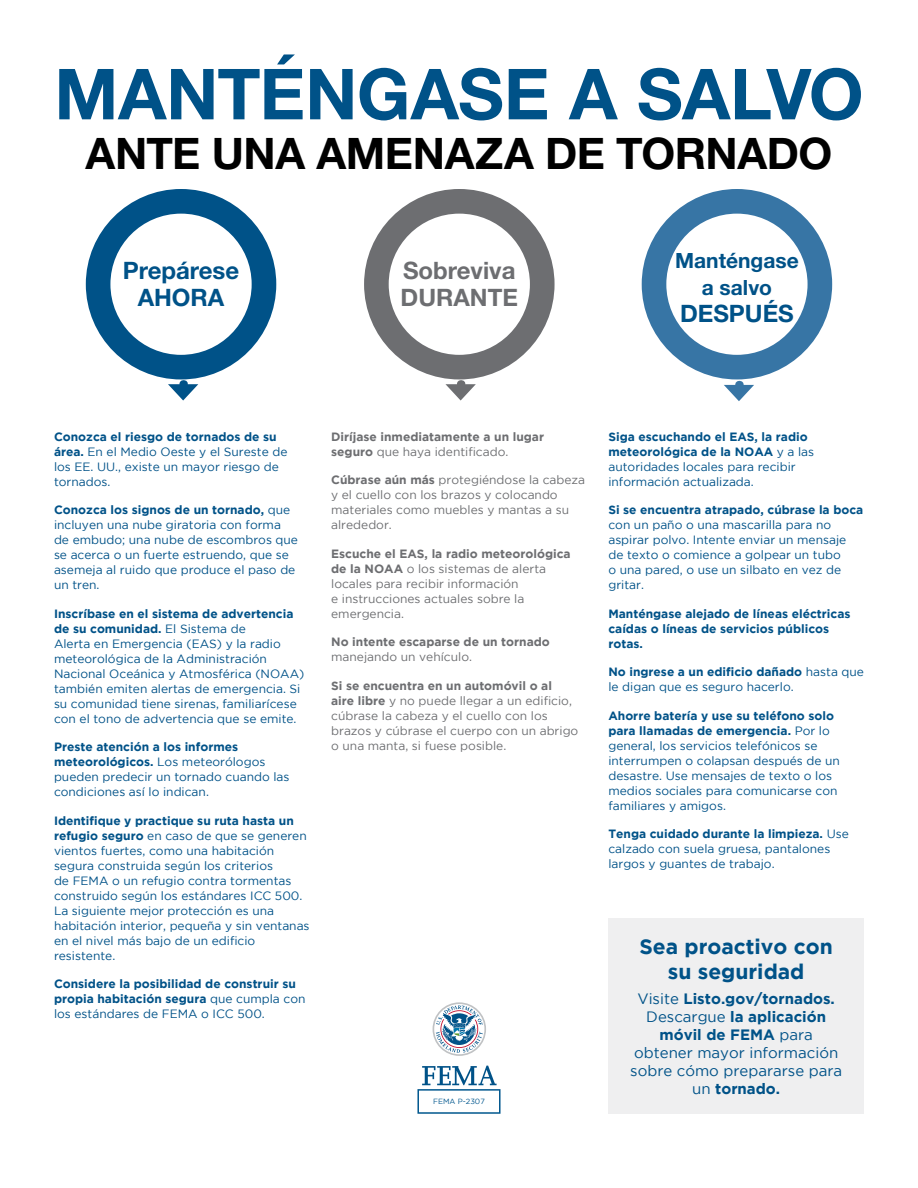
<style>
.page{position:relative;width:918px;height:1188px;background:#fff}
.page>*{position:absolute;margin:0;border:0;box-sizing:border-box;transform-origin:0 0}
.t1{font:700 70.5px "Helvetica Neue";letter-spacing:-.01em;color:#005288}
.t2{font:700 43.5px "Helvetica Neue";letter-spacing:-.01em;color:#000}
.t3{font:700 24px/27px "Helvetica Neue";color:#005288;text-align:center}
.t4{font:700 24px/27px "Helvetica Neue";color:#6d6e71}
.t5{font:700 21px/25.2px "Gotham";color:#005288;text-align:center}
.t6{font:700 21px/27px "Helvetica Neue";color:#005288;text-align:center}
.t7{font:15px/18px "Gotham";color:#005288;text-align:center}
.BT_Blue{font:12px/15px "Gotham";color:#005288}
.BT_Gray{font:12px/15px "Gotham";color:#6d6e71}
.BT_Blue-2{font:700 12px/15px "Gotham";color:#005288}
.BT_Gray-2{font:700 12px/15px "Gotham";color:#6d6e71}
.t8{font:7.5px "Gotham";color:#00578e}
.s1{font-weight:700}
.s2{font-weight:400}
</style>
<div class="page">
<div style="left:86px;top:189px;width:190px;height:190px;background:#005288;border-radius:50%"></div>
<div style="left:110px;top:214px;width:142px;height:141px;background:#fff;border-radius:50%"></div>
<svg style="left:168px;top:380px;width:30px;height:21px"></svg>
<div style="left:364px;top:189px;width:191px;height:190px;background:#6d6e71;border-radius:50%"></div>
<div style="left:389px;top:214px;width:141px;height:141px;background:#fff;border-radius:50%"></div>
<svg style="left:445px;top:380px;width:31px;height:21px"></svg>
<svg style="left:724px;top:381px;width:30px;height:20px"></svg>
<div style="left:642px;top:189px;width:190px;height:190px;background:#3775a5;border-radius:50%"></div>
<div style="left:666px;top:214px;width:142px;height:141px;background:#fff;border-radius:50%"></div>
<div style="left:608px;top:919px;width:256px;height:195px;background:#efeff0"></div>
<svg style="left:422px;top:1066px;width:75px;height:19px"></svg>
<svg style="left:433px;top:1002px;width:53px;height:54px"></svg>
<div style="left:417px;top:1089px;width:84px;height:25px;background:#fff;border:2px solid #00578e"></div>
<p class="t1" style="left:54px;top:39px;width:811px">MANTÉNGASE A SALVO</p>
<p class="t2" style="left:86px;top:119px;width:748px">ANTE UNA AMENAZA DE TORNADO</p>
<p class="t3" style="left:123px;top:258px;width:118px">Prepárese<br>AHORA</p>
<p class="t4" style="left:401px;top:258px;width:119px">Sobreviva<br>DURANTE</p>
<p class="t6" style="left:675px;top:247px;width:125px">Manténgase a salvo</p>
<p class="t3" style="left:680px;top:300px;width:115px">DESPUÉS</p>
<p class="BT_Blue" style="left:54px;top:429px;width:235px"><span class="s1">Conozca el riesgo de tornados de su área.</span> En el Medio Oeste y el Sureste de los EE. UU., existe un mayor riesgo de tornados.</p>
<p class="BT_Blue" style="left:54px;top:502px;width:246px"><span class="s1">Conozca los signos de un tornado,</span> que incluyen una nube giratoria con forma de embudo; una nube de escombros que se acerca o un fuerte estruendo, que se asemeja al ruido que produce el paso de un tren.</p>
<p class="BT_Blue" style="left:54px;top:606px;width:252px"><span class="s1">Inscríbase en el sistema de advertencia de su comunidad.</span> El Sistema de<br>Alerta en Emergencia (EAS) y la radio meteorológica de la Administración Nacional Oceánica y Atmosférica (NOAA) también emiten alertas de emergencia. Si su comunidad tiene sirenas, familiarícese con el tono de advertencia que se emite.</p>
<p class="BT_Blue" style="left:54px;top:739px;width:237px"><span class="s1">Preste atención a los informes meteorológicos.</span> Los meteorólogos pueden predecir un tornado cuando las condiciones así lo indican.</p>
<p class="BT_Blue" style="left:54px;top:813px;width:257px"><span class="s1">Identifique y practique su ruta hasta un refugio seguro</span> en caso de que se generen vientos fuertes, como una habitación segura construida según los criterios<br>de FEMA o un refugio contra tormentas construido según los estándares ICC 500.<br>La siguiente mejor protección es una habitación interior, pequeña y sin ventanas en el nivel más bajo de un edificio resistente.</p>
<p class="BT_Blue-2" style="left:54px;top:976px;width:253px">Considere la posibilidad de construir su propia habitación segura <span class="s2">que cumpla con los estándares de FEMA o ICC 500.</span></p>
<p class="BT_Gray-2" style="left:331px;top:429px;width:214px">Diríjase inmediatamente a un lugar seguro <span class="s2">que haya identificado.</span></p>
<p class="BT_Gray" style="left:331px;top:472px;width:256px"><span class="s1">Cúbrase aún más</span> protegiéndose la cabeza y el cuello con los brazos y colocando materiales como muebles y mantas a su alrededor.</p>
<p class="BT_Gray" style="left:331px;top:546px;width:241px"><span class="s1">Escuche el EAS, la radio meteorológica de la NOAA</span> o los sistemas de alerta locales para recibir información<br>e instrucciones actuales sobre la emergencia.</p>
<p class="BT_Gray-2" style="left:331px;top:634px;width:220px">No intente escaparse de un tornado <span class="s2">manejando un vehículo.</span></p>
<p class="BT_Gray" style="left:331px;top:678px;width:249px"><span class="s1">Si se encuentra en un automóvil o al<br>aire libre</span> y no puede llegar a un edificio, cúbrase la cabeza y el cuello con los brazos y cúbrase el cuerpo con un abrigo o una manta, si fuese posible.</p>
<p class="t8" style="left:433px;top:1097px;width:53px">FEMA P-2307</p>
<p class="BT_Blue" style="left:608px;top:429px;width:207px"><span class="s1">Siga escuchando el EAS, la radio meteorológica de la NOAA</span> y a las autoridades locales para recibir información actualizada.</p>
<p class="BT_Blue" style="left:608px;top:502px;width:256px"><span class="s1">Si se encuentra atrapado, cúbrase la boca </span>con un paño o una mascarilla para no aspirar polvo. Intente enviar un mensaje de texto o comience a golpear un tubo<br>o una pared, o use un silbato en vez de gritar.</p>
<p class="BT_Blue-2" style="left:608px;top:606px;width:244px">Manténgase alejado de líneas eléctricas caídas o líneas de servicios públicos rotas.</p>
<p class="BT_Blue" style="left:608px;top:664px;width:257px"><span class="s1">No ingrese a un edificio dañado</span> hasta que le digan que es seguro hacerlo.</p>
<p class="BT_Blue" style="left:608px;top:708px;width:233px"><span class="s1">Ahorre batería y use su teléfono solo para llamadas de emergencia.</span> Por lo general, los servicios telefónicos se interrumpen o colapsan después de un desastre. Use mensajes de texto o los medios sociales para comunicarse con familiares y amigos.</p>
<p class="BT_Blue" style="left:608px;top:826px;width:242px"><span class="s1">Tenga cuidado durante la limpieza.</span> Use calzado con suela gruesa, pantalones largos y guantes de trabajo.</p>
<p class="t5" style="left:640px;top:933px;width:195px">Sea proactivo con su seguridad</p>
<p class="t7" style="left:630px;top:989px;width:213px">Visite <span class="s1">Listo.gov/tornados.<br></span>Descargue <span class="s1">la aplicación móvil de FEMA</span> para obtener mayor información sobre cómo prepararse para un <span class="s1">tornado.</span></p>
</div>
